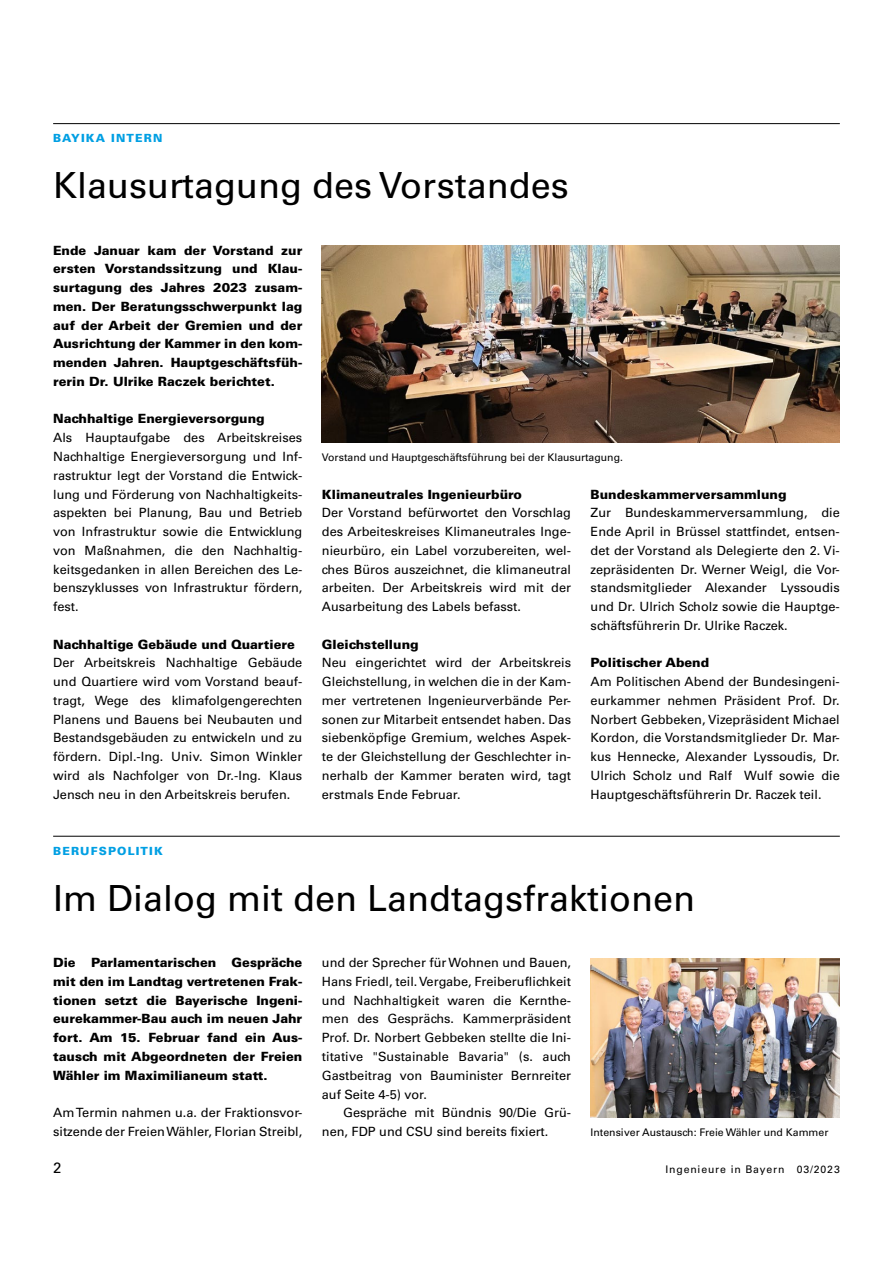
<style>
.page{position:relative;width:893px;height:1263px;background:#fff}
.page>*{position:absolute;margin:0;border:0;box-sizing:border-box;transform-origin:0 0}
.t1{font:36px "Univers LT Std";color:#000}
.t2{font:15px "Univers LT Std";color:#000}
.t3{font:12.75px/18.8px "Univers LT Std";color:#000}
.t4{font:900 12.75px/18.8px "Univers LT Std";color:#000;text-align:justify}
.t5{font:900 11.25px "Univers LT Std";letter-spacing:.1em;color:#009fe3}
.t6{font:10.5px "Univers LT Std";color:#000}
.t7{font:10.5px "Univers LT Std";letter-spacing:.08em;color:#000}
.s1{font-weight:900}
</style>
<div class="page">
<hr style="left:53px;top:123px;width:787px;height:1px;background:#000">
<hr style="left:53px;top:836px;width:787px;height:1px;background:#000">
<img style="left:322px;top:246px;width:518px;height:196px">
<img style="left:591px;top:958px;width:249px;height:159px">
<p class="t5" style="left:53px;top:131px;width:111px">BAYIKA INTERN</p>
<p class="t1" style="left:53px;top:164px;width:517px">Klausurtagung des Vorstandes</p>
<p class="t4" style="left:53px;top:241px;width:251px">Ende Januar kam der Vorstand zur ersten Vorstandssitzung und Klau&shy;surtagung des Jahres 2023 zusam&shy;men. Der Beratungsschwerpunkt lag auf der Arbeit der Gremien und der Ausrichtung der Kammer in den kom&shy;menden Jahren. Hauptgeschäftsfüh&shy;rerin Dr. Ulrike Raczek berichtet.</p>
<p class="t3" style="left:53px;top:410px;width:251px"><span class="s1">Nachhaltige Energieversorgung<br></span>Als Hauptaufgabe des Arbeitskreises Nachhaltige Energieversorgung und Inf&shy;rastruktur legt der Vorstand die Entwick&shy;lung und Förderung von Nachhaltigkeits&shy;aspekten bei Planung, Bau und Betrieb von Infrastruktur sowie die Entwicklung von Maßnahmen, die den Nachhaltig&shy;keitsgedanken in allen Bereichen des Le&shy;benszyklusses von Infrastruktur fördern, fest.</p>
<p class="t3" style="left:53px;top:635px;width:251px"><span class="s1">Nachhaltige Gebäude und Quartiere </span>Der Arbeitskreis Nachhaltige Gebäude und Quartiere wird vom Vorstand beauf&shy;tragt, Wege des klimafolgengerechten Planens und Bauens bei Neubauten und Bestandsgebäuden zu entwickeln und zu fördern. Dipl.-Ing. Univ. Simon Winkler wird als Nachfolger von Dr.-Ing. Klaus Jensch neu in den Arbeitskreis berufen.</p>
<p class="t5" style="left:53px;top:843px;width:111px">BERUFSPOLITIK</p>
<p class="t6" style="left:322px;top:451px;width:303px">Vorstand und Hauptgeschäftsführung bei der Klausurtagung.</p>
<p class="t3" style="left:322px;top:485px;width:251px"><span class="s1">Klimaneutrales Ingenieurbüro<br></span>Der Vorstand befürwortet den Vorschlag des Arbeiteskreises Klimaneutrales Inge&shy;nieurbüro, ein Label vorzubereiten, wel&shy;ches Büros auszeichnet, die klimaneutral arbeiten. Der Arbeitskreis wird mit der Ausarbeitung des Labels befasst.</p>
<p class="t3" style="left:322px;top:635px;width:251px"><span class="s1">Gleichstellung<br></span>Neu eingerichtet wird der Arbeitskreis Gleichstellung, in welchen die in der Kam&shy;mer vertretenen Ingenieurverbände Per&shy;sonen zur Mitarbeit entsendet haben. Das siebenköpfige Gremium, welches Aspek&shy;te der Gleichstellung der Geschlechter in&shy;nerhalb der Kammer beraten wird, tagt erstmals Ende Februar.</p>
<p class="t3" style="left:591px;top:485px;width:251px"><span class="s1">Bundeskammerversammlung<br></span>Zur Bundeskammerversammlung, die Ende April in Brüssel stattfindet, entsen&shy;det der Vorstand als Delegierte den 2. Vi&shy;zepräsidenten Dr. Werner Weigl, die Vor&shy;standsmitglieder Alexander Lyssoudis und Dr. Ulrich Scholz sowie die Hauptge&shy;schäftsführerin Dr. Ulrike Raczek.</p>
<p class="t3" style="left:591px;top:654px;width:251px"><span class="s1">Politischer Abend<br></span>Am Politischen Abend der Bundesingeni&shy;eurkammer nehmen Präsident Prof. Dr.<br>Norbert Gebbeken, Vizepräsident Michael Kordon, die Vorstandsmitglieder Dr. Mar&shy;kus Hennecke, Alexander Lyssoudis, Dr.<br>Ulrich Scholz und Ralf Wulf sowie die Hauptgeschäftsführerin Dr. Raczek teil.</p>
<p class="t1" style="left:53px;top:877px;width:644px">Im Dialog mit den Landtagsfraktionen</p>
<p class="t4" style="left:53px;top:953px;width:251px">Die Parlamentarischen Gespräche mit den im Landtag vertretenen Frak&shy;tionen setzt die Bayerische Ingeni&shy;eurekammer-Bau auch im neuen Jahr fort. Am 15. Februar fand ein Aus&shy;tausch mit Abgeordneten der Freien Wähler im Maximilianeum statt.</p>
<p class="t3" style="left:53px;top:1103px;width:251px">Am Termin nahmen u.a. der Fraktionsvor&shy;sitzende der Freien Wähler, Florian Streibl,</p>
<p class="t3" style="left:322px;top:953px;width:251px">und der Sprecher für Wohnen und Bauen,</p>
<p class="t3" style="left:322px;top:972px;width:251px">Hans Friedl, teil. Vergabe, Freiberuflichkeit</p>
<p class="t3" style="left:322px;top:991px;width:251px">und Nachhaltigkeit waren die Kernthe-</p>
<p class="t3" style="left:322px;top:1010px;width:251px">men des Gesprächs. Kammerpräsident</p>
<p class="t3" style="left:322px;top:1028px;width:251px">Prof. Dr. Norbert Gebbeken stellte die Ini-</p>
<p class="t3" style="left:322px;top:1047px;width:251px">titative "Sustainable Bavaria" (s. auch</p>
<p class="t3" style="left:322px;top:1066px;width:251px">Gastbeitrag von Bauminister Bernreiter</p>
<p class="t3" style="left:322px;top:1085px;width:107px">auf Seite 4-5) vor.</p>
<p class="t3" style="left:343px;top:1103px;width:229px">Gespräche mit Bündnis 90/Die Grü-</p>
<p class="t3" style="left:322px;top:1122px;width:228px">nen, FDP und CSU sind bereits fixiert.</p>
<p class="t6" style="left:591px;top:1126px;width:239px">Intensiver Austausch: Freie Wähler und Kammer</p>
<p class="t2" style="left:53px;top:1159px;width:10px">2</p>
<p class="t7" style="left:665px;top:1163px;width:176px">Ingenieure in Bayern 03/2023</p>
</div>
